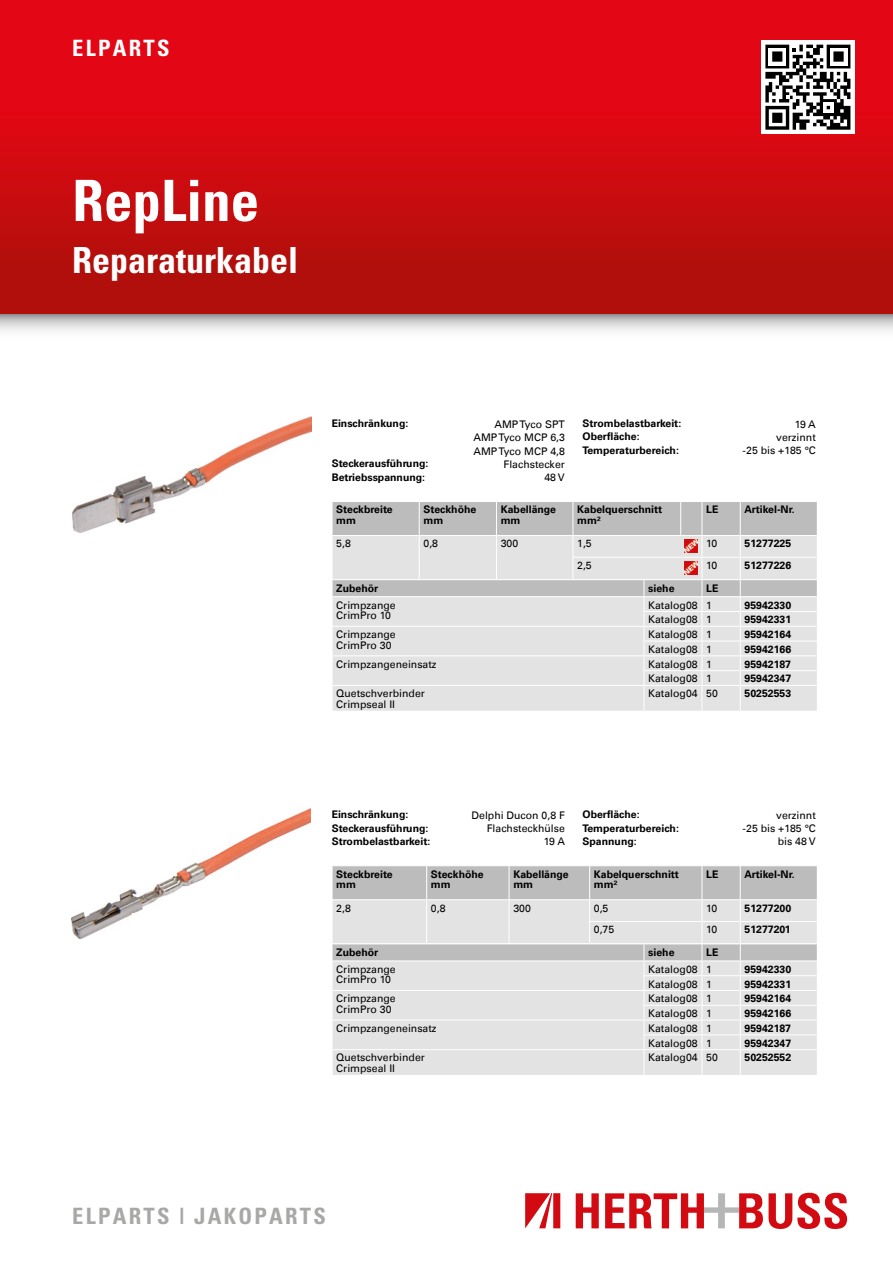
<style>
.page{position:relative;width:893px;height:1263px;background:#fff}
.page>*{position:absolute;margin:0;border:0;box-sizing:border-box;transform-origin:0 0}
.t1{font:700 condensed 57px "Univers";color:#fff}
.t2{font:700 condensed 36px "Univers";color:#fff}
.t3{font:700 condensed 22.5px "Univers";letter-spacing:.1em;color:#a8a8a7}
.t4{font:700 condensed 22.5px "Univers";letter-spacing:.1em;color:#fff}
.t5{font:700 10.5px/10.5px "Univers Com 65";color:#000}
.t6{font:10.5px/10.5px "Univers Com 55 Roman";color:#000}
</style>
<div class="page">
<img style="left:0;top:0;width:893px;height:331px">
<div style="left:761px;top:40px;width:94px;height:94px;background:#fff"></div>
<svg style="left:765px;top:45px;width:85px;height:85px"></svg>
<svg style="left:576px;top:1193px;width:23px;height:35px"></svg>
<svg style="left:605px;top:1193px;width:242px;height:36px"></svg>
<svg style="left:525px;top:1193px;width:35px;height:35px"></svg>
<img style="left:72px;top:417px;width:239px;height:116px">
<svg style="left:332px;top:502px;width:485px;height:209px;background:#dbdada"></svg>
<img style="left:72px;top:808px;width:238px;height:130px">
<svg style="left:332px;top:866px;width:485px;height:209px;background:#dbdbdb"></svg>
<h3 class="t4" style="left:72px;top:34px;width:99px">ELPARTS</h3>
<h1 class="t1" style="left:72px;top:166px;width:188px">RepLine</h1>
<h2 class="t2" style="left:72px;top:238px;width:228px">Reparaturkabel</h2>
<p class="t5" style="left:332px;top:418px;width:78px">Einschränkung:</p>
<p class="t6" style="left:474px;top:417px;width:93px;line-height:13.5px;text-align:justify;text-indent:21px">AMP Tyco SPT AMP Tyco MCP 6,3<br>AMP Tyco MCP 4,8</p>
<p class="t5" style="left:332px;top:458px;width:98px">Steckerausführung:</p>
<p class="t6" style="left:503px;top:459px;width:63px">Flachstecker</p>
<p class="t5" style="left:332px;top:472px;width:95px">Betriebsspannung:</p>
<p class="t6" style="left:544px;top:472px;width:22px">48 V</p>
<p class="t5" style="left:583px;top:418px;width:100px">Strombelastbarkeit:</p>
<p class="t6" style="left:795px;top:419px;width:23px">19 A</p>
<p class="t5" style="left:583px;top:431px;width:59px">Oberfläche:</p>
<p class="t6" style="left:776px;top:432px;width:41px">verzinnt</p>
<p class="t5" style="left:583px;top:445px;width:98px">Temperaturbereich:</p>
<p class="t6" style="left:743px;top:445px;width:75px">-25 bis +185 °C</p>
<p class="t5" style="left:336px;top:504px;width:58px">Steckbreite mm</p>
<p class="t5" style="left:423px;top:504px;width:54px">Steckhöhe mm</p>
<p class="t5" style="left:501px;top:504px;width:57px">Kabellänge mm</p>
<p class="t5" style="left:577px;top:504px;width:86px">Kabelquerschnitt mm²</p>
<p class="t5" style="left:706px;top:504px;width:14px">LE</p>
<p class="t5" style="left:744px;top:504px;width:52px">Artikel-Nr.</p>
<p class="t6" style="left:336px;top:538px;width:16px">5,8</p>
<p class="t6" style="left:423px;top:538px;width:16px">0,8</p>
<p class="t6" style="left:501px;top:538px;width:19px">300</p>
<p class="t6" style="left:577px;top:538px;width:16px">1,5</p>
<p class="t6" style="left:706px;top:538px;width:13px">10</p>
<p class="t5" style="left:744px;top:538px;width:48px">51277225</p>
<p class="t6" style="left:577px;top:560px;width:16px">2,5</p>
<p class="t6" style="left:706px;top:560px;width:13px">10</p>
<p class="t5" style="left:744px;top:560px;width:48px">51277226</p>
<p class="t5" style="left:336px;top:583px;width:44px">Zubehör</p>
<p class="t5" style="left:648px;top:583px;width:28px">siehe</p>
<p class="t5" style="left:706px;top:583px;width:14px">LE</p>
<p class="t6" style="left:336px;top:600px;width:61px">Crimpzange<br>CrimPro 10</p>
<p class="t6" style="left:648px;top:600px;width:65px">Katalog08 1</p>
<p class="t5" style="left:744px;top:600px;width:48px">95942330</p>
<p class="t6" style="left:648px;top:614px;width:65px">Katalog08 1</p>
<p class="t5" style="left:744px;top:614px;width:48px">95942331</p>
<p class="t6" style="left:336px;top:629px;width:61px">Crimpzange<br>CrimPro 30</p>
<p class="t6" style="left:648px;top:629px;width:65px">Katalog08 1</p>
<p class="t5" style="left:744px;top:629px;width:48px">95942164</p>
<p class="t6" style="left:648px;top:644px;width:65px">Katalog08 1</p>
<p class="t5" style="left:744px;top:644px;width:48px">95942166</p>
<p class="t6" style="left:336px;top:659px;width:102px">Crimpzangeneinsatz</p>
<p class="t6" style="left:648px;top:659px;width:65px">Katalog08 1</p>
<p class="t5" style="left:744px;top:659px;width:48px">95942187</p>
<p class="t6" style="left:648px;top:673px;width:65px">Katalog08 1</p>
<p class="t5" style="left:744px;top:673px;width:48px">95942347</p>
<p class="t6" style="left:336px;top:688px;width:90px">Quetschverbinder<br>Crimpseal II</p>
<p class="t6" style="left:648px;top:688px;width:71px">Katalog04 50</p>
<p class="t5" style="left:744px;top:688px;width:48px">50252553</p>
<p class="t5" style="left:332px;top:809px;width:78px">Einschränkung:</p>
<p class="t6" style="left:472px;top:810px;width:95px">Delphi Ducon 0,8 F</p>
<p class="t5" style="left:332px;top:823px;width:98px">Steckerausführung:</p>
<p class="t6" style="left:487px;top:823px;width:80px">Flachsteckhülse</p>
<p class="t5" style="left:332px;top:836px;width:100px">Strombelastbarkeit:</p>
<p class="t6" style="left:544px;top:836px;width:23px">19 A</p>
<p class="t5" style="left:583px;top:809px;width:59px">Oberfläche:</p>
<p class="t6" style="left:776px;top:810px;width:41px">verzinnt</p>
<p class="t5" style="left:583px;top:823px;width:98px">Temperaturbereich:</p>
<p class="t6" style="left:743px;top:823px;width:75px">-25 bis +185 °C</p>
<p class="t5" style="left:583px;top:836px;width:56px">Spannung:</p>
<p class="t6" style="left:778px;top:836px;width:40px">bis 48 V</p>
<p class="t5" style="left:336px;top:869px;width:58px">Steckbreite mm</p>
<p class="t5" style="left:431px;top:869px;width:54px">Steckhöhe mm</p>
<p class="t5" style="left:513px;top:869px;width:57px">Kabellänge mm</p>
<p class="t5" style="left:594px;top:869px;width:86px">Kabelquerschnitt mm²</p>
<p class="t5" style="left:706px;top:869px;width:14px">LE</p>
<p class="t5" style="left:744px;top:869px;width:52px">Artikel-Nr.</p>
<p class="t6" style="left:336px;top:903px;width:16px">2,8</p>
<p class="t6" style="left:431px;top:903px;width:16px">0,8</p>
<p class="t6" style="left:513px;top:903px;width:19px">300</p>
<p class="t6" style="left:594px;top:903px;width:16px">0,5</p>
<p class="t6" style="left:706px;top:903px;width:13px">10</p>
<p class="t5" style="left:744px;top:903px;width:48px">51277200</p>
<p class="t6" style="left:594px;top:924px;width:22px">0,75</p>
<p class="t6" style="left:706px;top:924px;width:13px">10</p>
<p class="t5" style="left:744px;top:924px;width:48px">51277201</p>
<p class="t5" style="left:336px;top:947px;width:44px">Zubehör</p>
<p class="t5" style="left:648px;top:947px;width:28px">siehe</p>
<p class="t5" style="left:706px;top:947px;width:14px">LE</p>
<p class="t6" style="left:336px;top:964px;width:61px">Crimpzange<br>CrimPro 10</p>
<p class="t6" style="left:648px;top:964px;width:65px">Katalog08 1</p>
<p class="t5" style="left:744px;top:964px;width:48px">95942330</p>
<p class="t6" style="left:648px;top:978px;width:65px">Katalog08 1</p>
<p class="t5" style="left:744px;top:979px;width:48px">95942331</p>
<p class="t6" style="left:336px;top:993px;width:61px">Crimpzange<br>CrimPro 30</p>
<p class="t6" style="left:648px;top:993px;width:65px">Katalog08 1</p>
<p class="t5" style="left:744px;top:993px;width:48px">95942164</p>
<p class="t6" style="left:648px;top:1008px;width:65px">Katalog08 1</p>
<p class="t5" style="left:744px;top:1008px;width:48px">95942166</p>
<p class="t6" style="left:336px;top:1023px;width:102px">Crimpzangeneinsatz</p>
<p class="t6" style="left:648px;top:1023px;width:65px">Katalog08 1</p>
<p class="t5" style="left:744px;top:1023px;width:48px">95942187</p>
<p class="t6" style="left:648px;top:1038px;width:65px">Katalog08 1</p>
<p class="t5" style="left:744px;top:1038px;width:48px">95942347</p>
<p class="t6" style="left:336px;top:1052px;width:90px">Quetschverbinder<br>Crimpseal II</p>
<p class="t6" style="left:648px;top:1052px;width:71px">Katalog04 50</p>
<p class="t5" style="left:744px;top:1052px;width:48px">50252552</p>
<h3 class="t3" style="left:72px;top:1202px;width:255px">ELPARTS | JAKOPARTS</h3>
</div>
